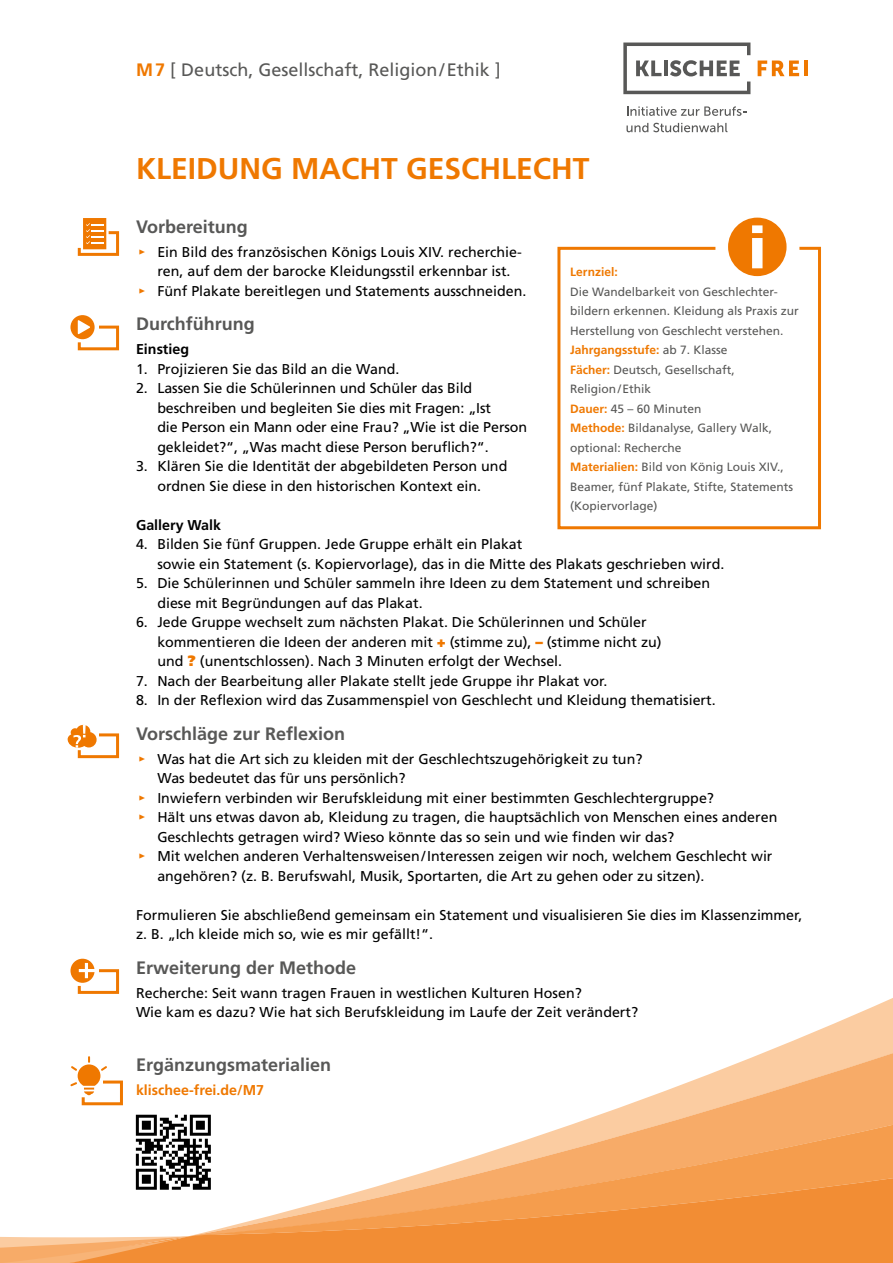
<style>
.page{position:relative;width:893px;height:1263px;background:#fff}
.page>*{position:absolute;margin:0;border:0;box-sizing:border-box;transform-origin:0 0}
.Head{font:700 30px "Frutiger";color:#ef7800}
.Texthead{font:700 18px "Frutiger";color:#585857}
.Kapitel{font:18px "Frutiger";color:#585857}
.Fließ{font:14.25px/19.5px "Frutiger";color:#000}
.Fließ-2{font:700 14.25px "Frutiger";color:#000}
.Fließ-3{font:700 14.25px "Frutiger";color:#ef7800}
.Fließ-4{font:12px/19.5px "Frutiger";color:#585857}
.Fließ-5{font:700 12px "Frutiger";color:#ef7800}
.s1{font-weight:700;color:#ef7800}
.s2{font-family:"Meta Pro Norm";color:#ef7800}
.s3{font-weight:900;font-size:15px;color:#ef7800}
.s4{font-weight:400;color:#585857}
</style>
<div class="page">
<svg style="left:632px;top:1009px;width:261px;height:94px"></svg>
<svg style="left:1px;top:1103px;width:892px;height:160px"></svg>
<svg style="left:758px;top:61px;width:41px;height:15px"></svg>
<hr style="left:804px;top:61px;width:4px;height:15px;background:#ef7800">
<svg style="left:623px;top:43px;width:127px;height:51px"></svg>
<svg style="left:627px;top:106px;width:120px;height:10px"></svg>
<svg style="left:626px;top:123px;width:101px;height:9px"></svg>
<div style="left:83px;top:218px;width:23px;height:31px;background:#ef7800"></div>
<svg style="left:78px;top:223px;width:41px;height:33px"></svg>
<div style="left:70px;top:315px;width:25px;height:24px;background:#ef7800;border-radius:50%"></div>
<svg style="left:76px;top:320px;width:44px;height:31px"></svg>
<svg style="left:68px;top:725px;width:52px;height:34px"></svg>
<div style="left:70px;top:959px;width:25px;height:24px;background:#ef7800;border-radius:50%"></div>
<svg style="left:76px;top:963px;width:44px;height:31px"></svg>
<svg style="left:70px;top:1056px;width:54px;height:51px"></svg>
<svg style="left:557px;top:245px;width:264px;height:285px"></svg>
<div style="left:728px;top:218px;width:58px;height:58px;background:#ef7800;border-radius:50%"></div>
<svg style="left:752px;top:225px;width:10px;height:43px"></svg>
<svg style="left:136px;top:1115px;width:75px;height:75px"></svg>
<p class="Kapitel" style="left:136px;top:59px;width:366px"><span class="s1">M7</span> [ Deutsch, Gesellschaft, Religion/Ethik ]</p>
<p class="Head" style="left:136px;top:151px;width:455px">KLEIDUNG MACHT GESCHLECHT</p>
<p class="Texthead" style="left:136px;top:216px;width:113px">Vorbereitung</p>
<p class="Fließ" style="left:138px;top:242px;width:385px;text-align:center"><span class="s2">▸</span> Ein Bild des französischen Königs Louis XIV. recherchie&shy;ren, auf dem der barocke Kleidungsstil erkennbar ist.</p>
<p class="Fließ" style="left:138px;top:281px;width:390px"><span class="s2">▸</span> Fünf Plakate bereitlegen und Statements ausschneiden.</p>
<p class="Texthead" style="left:136px;top:313px;width:120px">Durchführung</p>
<p class="Fließ-2" style="left:136px;top:341px;width:55px">Einstieg</p>
<p class="Fließ" style="left:136px;top:359px;width:265px">1. Projizieren Sie das Bild an die Wand.</p>
<p class="Fließ" style="left:157px;top:378px;width:371px;text-indent:-21px">2. Lassen Sie die Schülerinnen und Schüler das Bild beschreiben und begleiten Sie dies mit Fragen: „Ist<br>die Person ein Mann oder eine Frau? „Wie ist die Person gekleidet?“, „Was macht diese Person beruflich?“.</p>
<p class="Fließ" style="left:136px;top:456px;width:373px;text-align:center">3. Klären Sie die Identität der abgebildeten Person und ordnen Sie diese in den historischen Kontext ein.</p>
<p class="Fließ-2" style="left:136px;top:516px;width:87px">Gallery Walk</p>
<p class="Fließ" style="left:157px;top:534px;width:569px;text-indent:-21px">4. Bilden Sie fünf Gruppen. Jede Gruppe erhält ein Plakat<br>sowie ein Statement (s. Kopiervorlage), das in die Mitte des Plakats geschrieben wird.</p>
<p class="Fließ" style="left:157px;top:573px;width:554px;text-indent:-21px">5. Die Schülerinnen und Schüler sammeln ihre Ideen zu dem Statement und schreiben diese mit Begründungen auf das Plakat.</p>
<p class="Fließ" style="left:157px;top:612px;width:506px;text-indent:-21px">6. Jede Gruppe wechselt zum nächsten Plakat. Die Schülerinnen und Schüler kommentieren die Ideen der anderen mit <span class="s3">+</span> (stimme zu), <span class="s3">–</span> (stimme nicht zu) und <span class="s3">?</span> (unentschlossen). Nach 3 Minuten erfolgt der Wechsel.</p>
<p class="Fließ" style="left:136px;top:671px;width:473px">7. Nach der Bearbeitung aller Plakate stellt jede Gruppe ihr Plakat vor.</p>
<p class="Fließ" style="left:136px;top:690px;width:581px">8. In der Reflexion wird das Zusammenspiel von Geschlecht und Kleidung thematisiert.</p>
<p class="Fließ-5" style="left:570px;top:265px;width:49px">Lernziel:</p>
<p class="Fließ-4" style="left:570px;top:282px;width:230px">Die Wandelbarkeit von Geschlechter&shy;bildern erkennen. Kleidung als Praxis zur<br>Herstellung von Geschlecht verstehen.</p>
<p class="Fließ-5" style="left:570px;top:343px;width:159px">Jahrgangsstufe: <span class="s4">ab 7. Klasse</span></p>
<p class="Fließ-4" style="left:570px;top:360px;width:166px"><span class="s1">Fächer:</span> Deutsch, Gesellschaft,<br>Religion/Ethik</p>
<p class="Fließ-4" style="left:570px;top:399px;width:133px"><span class="s1">Dauer:</span> 45 – 60 Minuten</p>
<p class="Fließ-4" style="left:570px;top:418px;width:203px"><span class="s1">Methode:</span> Bildanalyse, Gallery Walk, optional: Recherche</p>
<p class="Fließ-4" style="left:570px;top:457px;width:224px"><span class="s1">Materialien:</span> Bild von König Louis XIV.,<br>Beamer, fünf Plakate, Stifte, Statements (Kopiervorlage)</p>
<p class="Texthead" style="left:136px;top:723px;width:211px">Vorschläge zur Reflexion</p>
<p class="Fließ" style="left:157px;top:749px;width:487px;text-indent:-19px"><span class="s2">▸</span> Was hat die Art sich zu kleiden mit der Geschlechtszugehörigkeit zu tun?<br>Was bedeutet das für uns persönlich?</p>
<p class="Fließ" style="left:138px;top:788px;width:577px"><span class="s2">▸</span> Inwiefern verbinden wir Berufskleidung mit einer bestimmten Geschlechtergruppe?</p>
<p class="Fließ" style="left:157px;top:807px;width:622px;text-indent:-19px"><span class="s2">▸</span> Hält uns etwas davon ab, Kleidung zu tragen, die hauptsächlich von Menschen eines anderen<br>Geschlechts getragen wird? Wieso könnte das so sein und wie finden wir das?</p>
<p class="Fließ" style="left:157px;top:846px;width:617px;text-indent:-19px"><span class="s2">▸</span> Mit welchen anderen Verhaltensweisen/Interessen zeigen wir noch, welchem Geschlecht wir angehören? (z. B. Berufswahl, Musik, Sportarten, die Art zu gehen oder zu sitzen).</p>
<p class="Fließ" style="left:136px;top:905px;width:668px">Formulieren Sie abschließend gemeinsam ein Statement und visualisieren Sie dies im Klassenzimmer, z. B. „Ich kleide mich so, wie es mir gefällt!“.</p>
<p class="Texthead" style="left:136px;top:957px;width:222px">Erweiterung der Methode</p>
<p class="Fließ" style="left:136px;top:983px;width:504px">Recherche: Seit wann tragen Frauen in westlichen Kulturen Hosen?<br>Wie kam es dazu? Wie hat sich Berufskleidung im Laufe der Zeit verändert?</p>
<p class="Texthead" style="left:136px;top:1054px;width:197px">Ergänzungsmaterialien</p>
<p class="Fließ-3" style="left:136px;top:1082px;width:130px">klischee-frei.de/M7</p>
</div>
